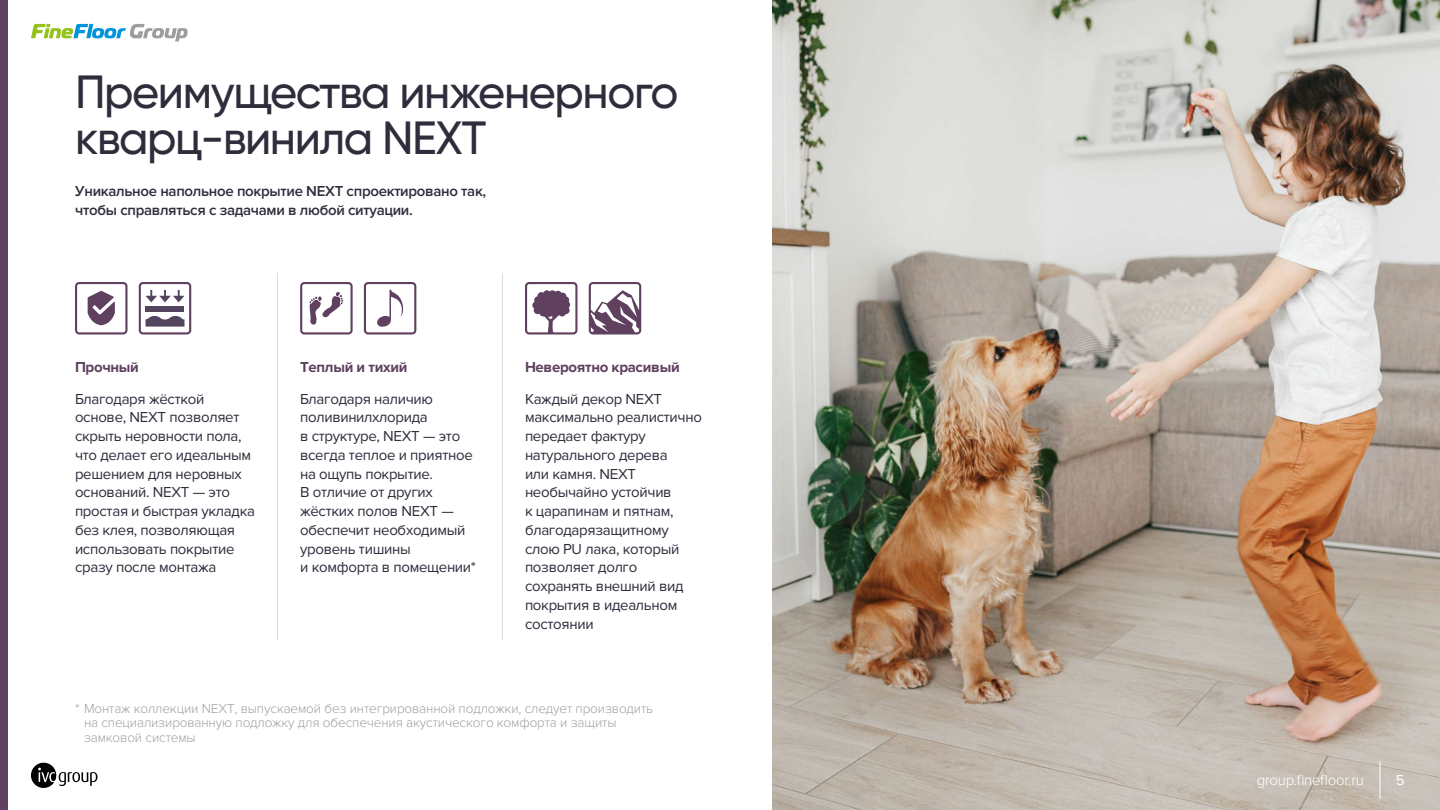
<style>
.page{position:relative;width:1440px;height:810px;background:#fff}
.page>*{position:absolute;margin:0;border:0;box-sizing:border-box;transform-origin:0 0}
.t1{font:500 46.5px/46.5px "Gilroy";letter-spacing:-.03em;color:#2d2d3c}
.t2{font:15px/18.8px "Proxima Nova";letter-spacing:-.02em;color:#2d2d3c}
.t3{font:600 15px/18.8px "Proxima Nova";letter-spacing:-.02em;color:#2d2d3c}
.t4{font:700 15px "Proxima Nova";letter-spacing:-.02em;color:#5f415f}
.t5{font:300 15px "Proxima Nova";letter-spacing:-.015em;color:#fff}
.t6{font:15px "Proxima Nova";color:#fff}
.t7{font:300 13.5px/15px "Proxima Nova";letter-spacing:-.01em;color:#a0a0a5}
</style>
<div class="page">
<div style="left:0;top:0;width:8px;height:810px;background:#5f415f"></div>
<hr style="left:277px;top:273px;width:1px;height:367px;background:#5f415f">
<hr style="left:502px;top:273px;width:1px;height:367px;background:#5f415f">
<svg style="left:589px;top:282px;width:52px;height:52px"></svg>
<svg style="left:525px;top:282px;width:53px;height:52px"></svg>
<svg style="left:75px;top:282px;width:53px;height:52px"></svg>
<svg style="left:364px;top:282px;width:52px;height:52px"></svg>
<img style="left:772px;top:0;width:668px;height:810px">
<svg style="left:300px;top:282px;width:53px;height:52px"></svg>
<svg style="left:139px;top:282px;width:52px;height:52px"></svg>
<svg style="left:31px;top:24px;width:157px;height:17px"></svg>
<svg style="left:31px;top:762px;width:67px;height:26px"></svg>
<hr style="left:1380px;top:761px;width:1px;height:38px;background:#fff">
<h1 class="t1" style="left:75px;top:68px;width:605px">Преимущества инженерного кварц-винила NEXT</h1>
<p class="t3" style="left:75px;top:182px;width:412px">Уникальное напольное покрытие NEXT спроектировано так, чтобы справляться с задачами в любой ситуации.</p>
<p class="t4" style="left:75px;top:358px;width:66px">Прочный</p>
<p class="t4" style="left:300px;top:358px;width:109px">Теплый и тихий</p>
<p class="t4" style="left:525px;top:358px;width:156px">Невероятно красивый</p>
<p class="t2" style="left:75px;top:389px;width:182px">Благодаря жёсткой основе, NEXT позволяет скрыть неровности пола, что делает его идеальным решением для неровных оснований. NEXT — это простая и быстрая укладка без клея, позволяющая использовать покрытие сразу после монтажа</p>
<p class="t2" style="left:300px;top:389px;width:177px">Благодаря наличию поливинилхлорида<br>в структуре, NEXT — это всегда теплое и приятное на ощупь покрытие.<br>В отличие от других жёстких полов NEXT — обеспечит необходимый уровень тишины<br>и комфорта в помещении*</p>
<p class="t2" style="left:525px;top:389px;width:178px">Каждый декор NEXT максимально реалистично передает фактуру натурального дерева<br>или камня. NEXT необычайно устойчив<br>к царапинам и пятнам, благодарязащитному слою PU лака, который позволяет долго сохранять внешний вид покрытия в идеальном состоянии</p>
<p class="t7" style="left:84px;top:701px;width:571px;text-indent:-9px">* Монтаж коллекции NEXT, выпускаемой без интегрированной подложки, следует производить на специализированную подложку для обеспечения акустического комфорта и защиты замковой системы</p>
<p class="t5" style="left:1257px;top:771px;width:109px">group.finefloor.ru</p>
<p class="t6" style="left:1396px;top:771px;width:10px">5</p>
</div>
